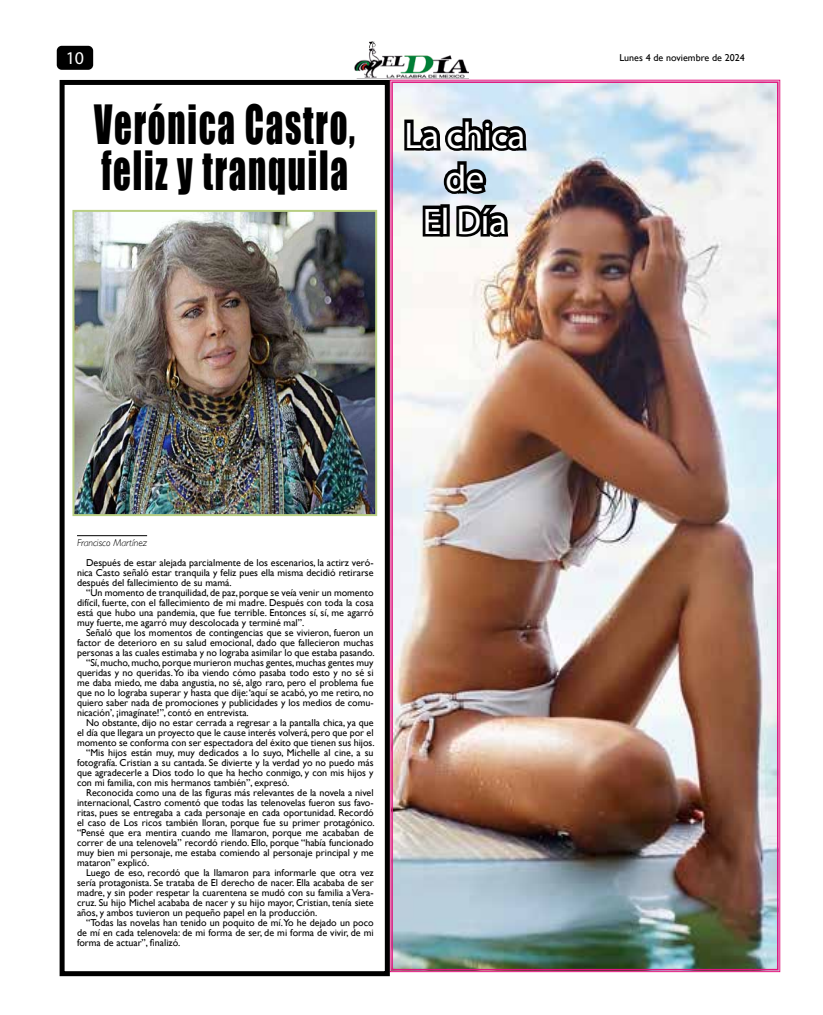
<style>
.page{position:relative;width:823px;height:1015px;background:#fff}
.page>*{position:absolute;margin:0;border:0;box-sizing:border-box;transform-origin:0 0}
.t1{font:49.7px/46px "Impact";letter-spacing:.05em;color:#000;scale:.7 1}
.t2{font:37px/43px "Myriad Pro";letter-spacing:-.01em;color:#fff;text-align:center}
.t3{font:18px "Myriad Pro";color:#fff}
.t4{font:10px/10px "Gill Sans";color:#000;text-align:justify}
.t5{font:italic 300 10px "Gill Sans";color:#000}
</style>
<div class="page">
<div style="left:57px;top:46px;width:36px;height:24px;background:#000;border-radius:5px"></div>
<img style="left:369px;top:42px;width:7px;height:7px">
<img style="left:354px;top:49px;width:114px;height:30px">
<img style="left:389px;top:80px;width:390px;height:892px">
<div style="left:391px;top:81px;width:387px;height:889px;border:2px solid #e1157d"></div>
<svg style="left:401px;top:115px;width:129px;height:125px"></svg>
<div style="left:60px;top:80px;width:329px;height:896px;border:5px solid #000"></div>
<img style="left:75px;top:213px;width:299px;height:300px">
<div style="left:72px;top:210px;width:305px;height:306px;border:2px solid #b8ce82"></div>
<hr style="left:77px;top:535px;width:70px;height:1px;background:#000">
<h3 class="t3" style="left:66px;top:47px;width:20px">10</h3>
<p class="t4" style="left:619px;top:53px;width:127px">Lunes 4 de noviembre de 2024</p>
<h1 class="t1" style="left:94px;top:100px;width:374px">Verónica Castro, feliz y tranquila</h1>
<h2 class="t2" style="left:404px;top:113px;width:122px">La chica de<br>El Día</h2>
<p class="t5" style="left:77px;top:537px;width:71px">Francisco Martínez</p>
<p class="t4" style="left:77px;top:558px;width:298px;text-indent:9px">Después de estar alejada parcialmente de los escenarios, la actirz veró&shy;nica Casto señaló estar tranquila y feliz pues ella misma decidió retirarse después del fallecimiento de su mamá.</p>
<p class="t4" style="left:77px;top:588px;width:298px;text-indent:9px">“Un momento de tranquilidad, de paz, porque se veía venir un momento difícil, fuerte, con el fallecimiento de mi madre. Después con toda la cosa está que hubo una pandemia, que fue terrible. Entonces sí, sí, me agarró muy fuerte, me agarró muy descolocada y terminé mal”.</p>
<p class="t4" style="left:86px;top:628px;width:289px">Señaló que los momentos de contingencias que se vivieron, fueron un</p>
<p class="t4" style="left:77px;top:638px;width:298px">factor de deterioro en su salud emocional, dado que fallecieron muchas</p>
<p class="t4" style="left:77px;top:648px;width:299px">personas a las cuales estimaba y no lograba asimilar lo que estaba pasando.</p>
<p class="t4" style="left:86px;top:658px;width:289px">“Sí, mucho, mucho, porque murieron muchas gentes, muchas gentes muy</p>
<p class="t4" style="left:77px;top:668px;width:298px">queridas y no queridas. Yo iba viendo cómo pasaba todo esto y no sé si</p>
<p class="t4" style="left:77px;top:678px;width:298px">me daba miedo, me daba angustia, no sé, algo raro, pero el problema fue</p>
<p class="t4" style="left:77px;top:688px;width:298px">que no lo lograba superar y hasta que dije: ‘aquí se acabó, yo me retiro, no</p>
<p class="t4" style="left:77px;top:698px;width:298px">quiero saber nada de promociones y publicidades y los medios de comu-</p>
<p class="t4" style="left:77px;top:708px;width:173px">nicación’, ¡imagínate!”, contó en entrevista.</p>
<p class="t4" style="left:86px;top:718px;width:289px">No obstante, dijo no estar cerrada a regresar a la pantalla chica, ya que</p>
<p class="t4" style="left:77px;top:728px;width:298px">el día que llegara un proyecto que le cause interés volverá, pero que por el</p>
<p class="t4" style="left:77px;top:738px;width:299px">momento se conforma con ser espectadora del éxito que tienen sus hijos.</p>
<p class="t4" style="left:86px;top:748px;width:289px">“Mis hijos están muy, muy dedicados a lo suyo, Michelle al cine, a su</p>
<p class="t4" style="left:77px;top:758px;width:298px">fotografía. Cristian a su cantada. Se divierte y la verdad yo no puedo más</p>
<p class="t4" style="left:77px;top:768px;width:298px">que agradecerle a Dios todo lo que ha hecho conmigo, y con mis hijos y</p>
<p class="t4" style="left:77px;top:778px;width:214px">con mi familia, con mis hermanos también”, expresó.</p>
<p class="t4" style="left:86px;top:788px;width:289px">Reconocida como una de las figuras más relevantes de la novela a nivel</p>
<p class="t4" style="left:77px;top:798px;width:298px">internacional, Castro comentó que todas las telenovelas fueron sus favo-</p>
<p class="t4" style="left:77px;top:808px;width:298px">ritas, pues se entregaba a cada personaje en cada oportunidad. Recordó</p>
<p class="t4" style="left:77px;top:818px;width:299px">el caso de Los ricos también lloran, porque fue su primer protagónico.</p>
<p class="t4" style="left:77px;top:828px;width:298px">“Pensé que era mentira cuando me llamaron, porque me acababan de</p>
<p class="t4" style="left:77px;top:838px;width:298px">correr de una telenovela” recordó riendo. Ello, porque “había funcionado</p>
<p class="t4" style="left:77px;top:848px;width:298px">muy bien mi personaje, me estaba comiendo al personaje principal y me</p>
<p class="t4" style="left:77px;top:858px;width:74px">mataron” explicó.</p>
<p class="t4" style="left:86px;top:868px;width:289px">Luego de eso, recordó que la llamaron para informarle que otra vez</p>
<p class="t4" style="left:77px;top:878px;width:298px">sería protagonista. Se trataba de El derecho de nacer. Ella acababa de ser</p>
<p class="t4" style="left:77px;top:888px;width:298px">madre, y sin poder respetar la cuarentena se mudó con su familia a Vera-</p>
<p class="t4" style="left:77px;top:898px;width:298px">cruz. Su hijo Michel acababa de nacer y su hijo mayor, Cristian, tenía siete</p>
<p class="t4" style="left:77px;top:908px;width:241px">años, y ambos tuvieron un pequeño papel en la producción.</p>
<p class="t4" style="left:86px;top:918px;width:289px">“Todas las novelas han tenido un poquito de mí. Yo he dejado un poco</p>
<p class="t4" style="left:77px;top:928px;width:298px">de mí en cada telenovela: de mi forma de ser, de mi forma de vivir, de mi</p>
<p class="t4" style="left:77px;top:938px;width:105px">forma de actuar”, finalizó.</p>
</div>
